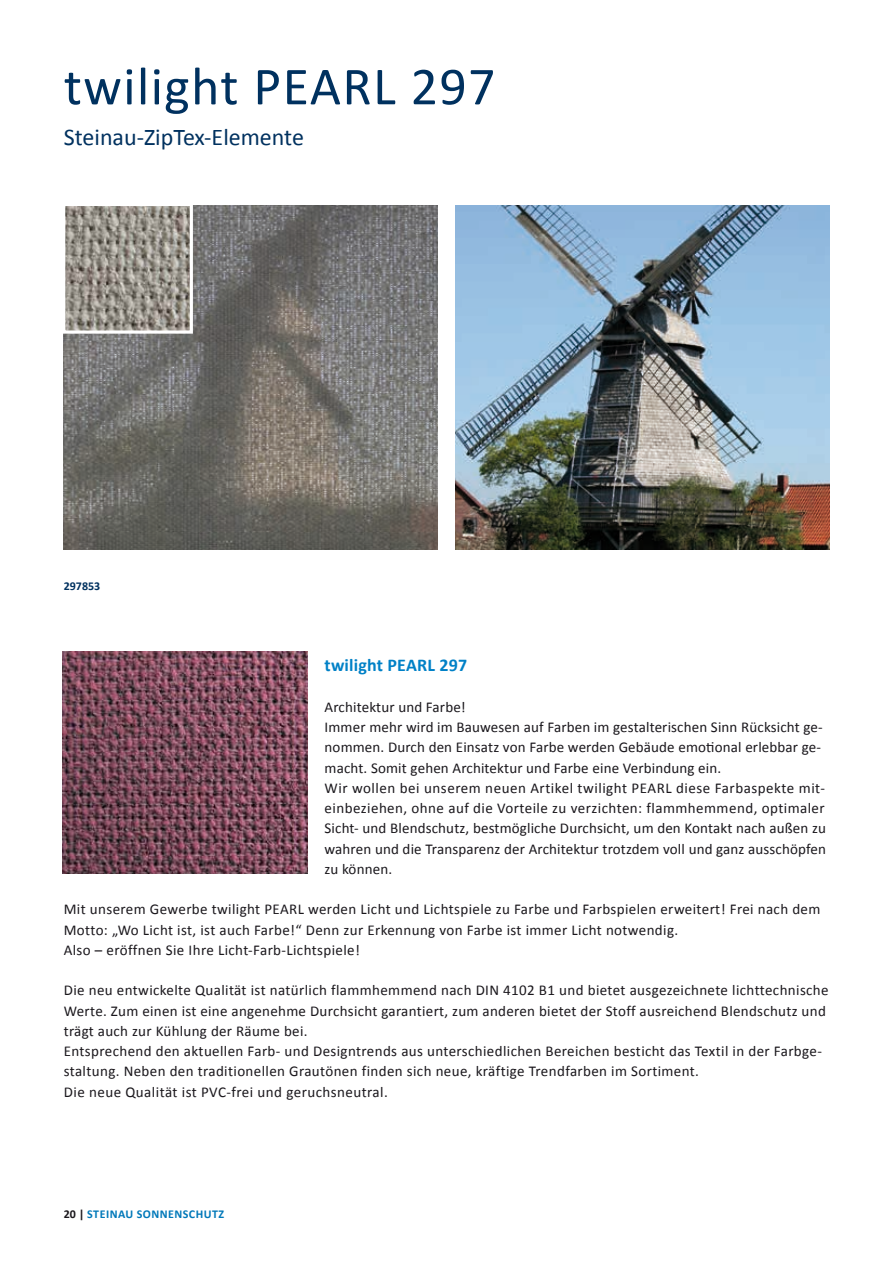
<style>
.page{position:relative;width:893px;height:1263px;background:#fff}
.page>*{position:absolute;margin:0;border:0;box-sizing:border-box;transform-origin:0 0}
.t1{font:54px "Calibri";letter-spacing:.025em;color:#00315f}
.t2{font:24px "Calibri";color:#00315f}
.t3{font:700 18px "Calibri";letter-spacing:.01em;color:#0081c7}
.t4{font:15px/20.2px "Calibri";letter-spacing:.02em;color:#1a171c}
.t5{font:700 12px "Calibri";letter-spacing:.04em;color:#0078b9}
.t6{font:700 12px "Calibri";color:#00315f}
.s1{color:#1a171c}
</style>
<div class="page">
<img style="left:62px;top:651px;width:246px;height:223px">
<img style="left:455px;top:206px;width:374px;height:344px">
<img style="left:64px;top:206px;width:374px;height:344px">
<img style="left:66px;top:207px;width:123px;height:123px">
<div style="left:62px;top:203px;width:131px;height:131px;border:3px solid #fff"></div>
<h1 class="t1" style="left:64px;top:49px;width:433px">twilight PEARL 297</h1>
<h2 class="t2" style="left:64px;top:120px;width:242px">Steinau-ZipTex-Elemente</h2>
<p class="t6" style="left:64px;top:578px;width:38px">297853</p>
<p class="t3" style="left:325px;top:653px;width:144px">twilight PEARL 297</p>
<p class="t4" style="left:325px;top:696px;width:503px">Architektur und Farbe!<br>Immer mehr wird im Bauwesen auf Farben im gestalterischen Sinn Rücksicht ge&shy;nommen. Durch den Einsatz von Farbe werden Gebäude emotional erlebbar ge&shy;macht. Somit gehen Architektur und Farbe eine Verbindung ein.<br>Wir wollen bei unserem neuen Artikel twilight PEARL diese Farbaspekte mit&shy;einbeziehen, ohne auf die Vorteile zu verzichten: flammhemmend, optimaler Sicht- und Blendschutz, bestmögliche Durchsicht, um den Kontakt nach außen zu wahren und die Transparenz der Architektur trotzdem voll und ganz ausschöpfen zu können.</p>
<p class="t4" style="left:64px;top:899px;width:758px">Mit unserem Gewerbe twilight PEARL werden Licht und Lichtspiele zu Farbe und Farbspielen erweitert! Frei nach dem<br>Motto: „Wo Licht ist, ist auch Farbe!“ Denn zur Erkennung von Farbe ist immer Licht notwendig.<br>Also – eröffnen Sie Ihre Licht-Farb-Lichtspiele!</p>
<p class="t4" style="left:64px;top:980px;width:766px">Die neu entwickelte Qualität ist natürlich flammhemmend nach DIN 4102 B1 und bietet ausgezeichnete lichttechnische Werte. Zum einen ist eine angenehme Durchsicht garantiert, zum anderen bietet der Stoff ausreichend Blendschutz und trägt auch zur Kühlung der Räume bei.<br>Entsprechend den aktuellen Farb- und Designtrends aus unterschiedlichen Bereichen besticht das Textil in der Farbge&shy;staltung. Neben den traditionellen Grautönen finden sich neue, kräftige Trendfarben im Sortiment.<br>Die neue Qualität ist PVC-frei und geruchsneutral.</p>
<p class="t5" style="left:64px;top:1206px;width:162px"><span class="s1">20 |</span> STEINAU SONNENSCHUTZ</p>
</div>
